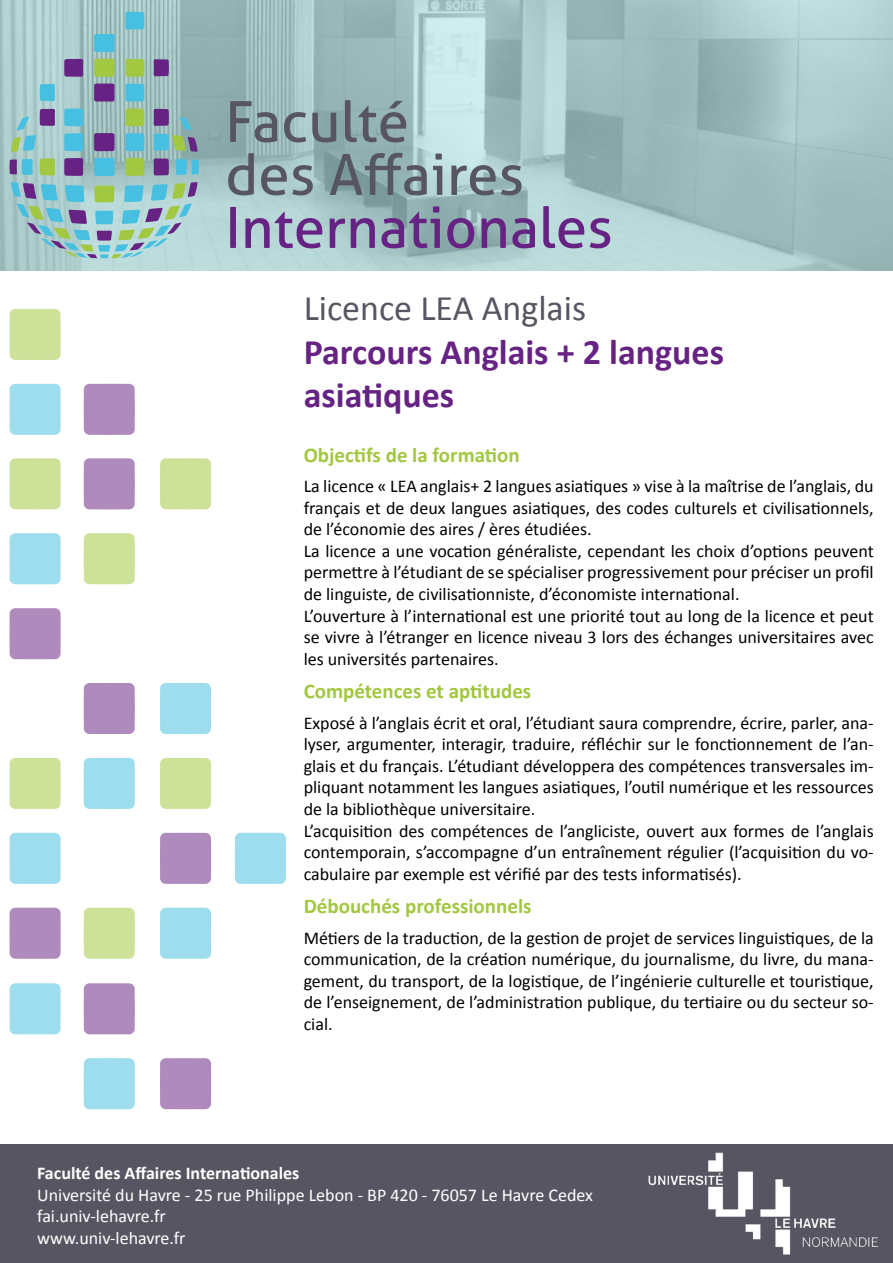
<style>
.page{position:relative;width:893px;height:1263px;background:#fff}
.page>*{position:absolute;margin:0;border:0;box-sizing:border-box;transform-origin:0 0}
.t1{font:700 36px/43.2px "Calibri";color:#662383}
.t2{font:36px "Calibri";color:#575562}
.t3{font:700 21px "Calibri";color:#a2c740}
.t4{font:18px/21.6px "Calibri";color:#000}
.t5{font:18px/21.6px "Calibri";color:#fff}
.t6{font:700 18px "Calibri";color:#fff}
</style>
<div class="page">
<img style="left:0;top:0;width:893px;height:270px">
<div style="left:0;top:1145px;width:893px;height:118px;background:#575562"></div>
<div style="left:160px;top:1058px;width:51px;height:51px;background:#ae8abd"></div>
<div style="left:84px;top:1058px;width:51px;height:51px;background:#9dddee"></div>
<div style="left:84px;top:983px;width:51px;height:51px;background:#ae8abd"></div>
<div style="left:10px;top:983px;width:51px;height:51px;background:#9dddee"></div>
<div style="left:10px;top:908px;width:51px;height:51px;background:#ae8abd"></div>
<div style="left:10px;top:833px;width:51px;height:51px;background:#9dddee"></div>
<div style="left:160px;top:458px;width:51px;height:51px;background:#cde199"></div>
<div style="left:84px;top:908px;width:51px;height:51px;background:#cde199"></div>
<div style="left:160px;top:908px;width:51px;height:51px;background:#9dddee"></div>
<div style="left:160px;top:833px;width:51px;height:51px;background:#ae8abd"></div>
<div style="left:10px;top:758px;width:51px;height:51px;background:#cde199"></div>
<div style="left:84px;top:683px;width:51px;height:51px;background:#ae8abd"></div>
<div style="left:84px;top:758px;width:51px;height:51px;background:#9dddee"></div>
<div style="left:160px;top:758px;width:51px;height:51px;background:#cde199"></div>
<div style="left:160px;top:683px;width:51px;height:51px;background:#9dddee"></div>
<div style="left:10px;top:608px;width:51px;height:51px;background:#ae8abd"></div>
<div style="left:235px;top:833px;width:51px;height:51px;background:#9dddee"></div>
<div style="left:10px;top:533px;width:51px;height:51px;background:#9dddee"></div>
<div style="left:10px;top:458px;width:51px;height:51px;background:#cde199"></div>
<div style="left:84px;top:458px;width:51px;height:51px;background:#ae8abd"></div>
<div style="left:84px;top:533px;width:51px;height:51px;background:#cde199"></div>
<div style="left:10px;top:384px;width:51px;height:51px;background:#9dddee"></div>
<div style="left:10px;top:309px;width:51px;height:51px;background:#cde199"></div>
<div style="left:84px;top:384px;width:51px;height:51px;background:#ae8abd"></div>
<img style="left:648px;top:1152px;width:230px;height:103px">
<svg style="left:230px;top:101px;width:47px;height:41px;background:#7c8f94"></svg>
<svg style="left:284px;top:112px;width:22px;height:30px"></svg>
<svg style="left:312px;top:113px;width:24px;height:29px"></svg>
<svg style="left:345px;top:100px;width:61px;height:42px;background:#7d9095"></svg>
<svg style="left:228px;top:153px;width:26px;height:42px"></svg>
<svg style="left:261px;top:165px;width:52px;height:30px;background:#86969c"></svg>
<svg style="left:330px;top:153px;width:97px;height:42px;background:#798c91"></svg>
<svg style="left:433px;top:153px;width:9px;height:42px"></svg>
<svg style="left:451px;top:165px;width:71px;height:30px;background:#87999e"></svg>
<svg style="left:230px;top:207px;width:6px;height:41px"></svg>
<svg style="left:245px;top:212px;width:77px;height:36px;background:#9892b6"></svg>
<svg style="left:330px;top:219px;width:15px;height:29px"></svg>
<svg style="left:351px;top:218px;width:24px;height:30px"></svg>
<svg style="left:381px;top:206px;width:59px;height:42px;background:#817ea0"></svg>
<svg style="left:447px;top:218px;width:27px;height:30px"></svg>
<svg style="left:482px;top:218px;width:24px;height:30px"></svg>
<svg style="left:512px;top:218px;width:23px;height:30px"></svg>
<svg style="left:543px;top:206px;width:41px;height:42px;background:#9a95b9"></svg>
<svg style="left:590px;top:218px;width:20px;height:30px"></svg>
<svg style="left:154px;top:158px;width:15px;height:17px"></svg>
<svg style="left:94px;top:84px;width:21px;height:18px"></svg>
<svg style="left:64px;top:59px;width:19px;height:18px"></svg>
<svg style="left:154px;top:59px;width:15px;height:17px"></svg>
<svg style="left:64px;top:158px;width:19px;height:18px"></svg>
<svg style="left:94px;top:133px;width:21px;height:18px"></svg>
<svg style="left:125px;top:158px;width:19px;height:18px"></svg>
<svg style="left:125px;top:108px;width:19px;height:18px"></svg>
<svg style="left:40px;top:158px;width:15px;height:17px"></svg>
<svg style="left:94px;top:59px;width:21px;height:18px"></svg>
<svg style="left:94px;top:158px;width:21px;height:18px"></svg>
<svg style="left:64px;top:133px;width:19px;height:18px"></svg>
<svg style="left:125px;top:133px;width:19px;height:18px"></svg>
<svg style="left:64px;top:108px;width:19px;height:18px"></svg>
<svg style="left:125px;top:84px;width:19px;height:18px"></svg>
<svg style="left:40px;top:84px;width:15px;height:17px"></svg>
<svg style="left:125px;top:59px;width:19px;height:18px"></svg>
<svg style="left:94px;top:34px;width:21px;height:18px"></svg>
<svg style="left:125px;top:12px;width:19px;height:18px"></svg>
<svg style="left:11px;top:109px;width:44px;height:43px;background:#96b4be"></svg>
<svg style="left:176px;top:159px;width:23px;height:16px"></svg>
<svg style="left:10px;top:159px;width:23px;height:16px"></svg>
<svg style="left:154px;top:109px;width:44px;height:43px;background:#7f9da9"></svg>
<svg style="left:11px;top:182px;width:187px;height:76px;background:#98c1c3"></svg>
<h1 class="t2" style="left:304px;top:286px;width:284px">Licence LEA Anglais</h1>
<h1 class="t1" style="left:304px;top:330px;width:422px">Parcours Anglais + 2 langues asiatiques</h1>
<p class="t3" style="left:304px;top:441px;width:218px">Objectifs de la formation</p>
<p class="t4" style="left:304px;top:475px;width:572px">La licence « LEA anglais+ 2 langues asiatiques » vise à la maîtrise de l’anglais, du français et de deux langues asiatiques, des codes culturels et civilisationnels, de l’économie des aires / ères étudiées.<br>La licence a une vocation généraliste, cependant les choix d’options peuvent permettre à l’étudiant de se spécialiser progressivement pour préciser un profil de linguiste, de civilisationniste, d’économiste international.<br>L’ouverture à l’international est une priorité tout au long de la licence et peut se vivre à l’étranger en licence niveau 3 lors des échanges universitaires avec les universités partenaires.</p>
<p class="t3" style="left:304px;top:678px;width:229px">Compétences et aptitudes</p>
<p class="t4" style="left:304px;top:712px;width:572px">Exposé à l’anglais écrit et oral, l’étudiant saura comprendre, écrire, parler, ana&shy;lyser, argumenter, interagir, traduire, réfléchir sur le fonctionnement de l’an&shy;glais et du français. L’étudiant développera des compétences transversales im&shy;pliquant notamment les langues asiatiques, l’outil numérique et les ressources de la bibliothèque universitaire.<br>L’acquisition des compétences de l’angliciste, ouvert aux formes de l’anglais contemporain, s’accompagne d’un entraînement régulier (l’acquisition du vo&shy;cabulaire par exemple est vérifié par des tests informatisés).</p>
<p class="t3" style="left:304px;top:893px;width:229px">Débouchés professionnels</p>
<p class="t4" style="left:304px;top:927px;width:572px;text-align:justify">Métiers de la traduction, de la gestion de projet de services linguistiques, de la communication, de la création numérique, du journalisme, du livre, du mana&shy;gement, du transport, de la logistique, de l’ingénierie culturelle et touristique, de l’enseignement, de l’administration publique, du tertiaire ou du secteur so&shy;cial.</p>
<p class="t6" style="left:37px;top:1161px;width:264px">Faculté des Affaires Internationales</p>
<p class="t5" style="left:37px;top:1184px;width:557px">Université du Havre - 25 rue Philippe Lebon - BP 420 - 76057 Le Havre Cedex fai.univ-lehavre.fr<br>www.univ-lehavre.fr</p>
</div>
